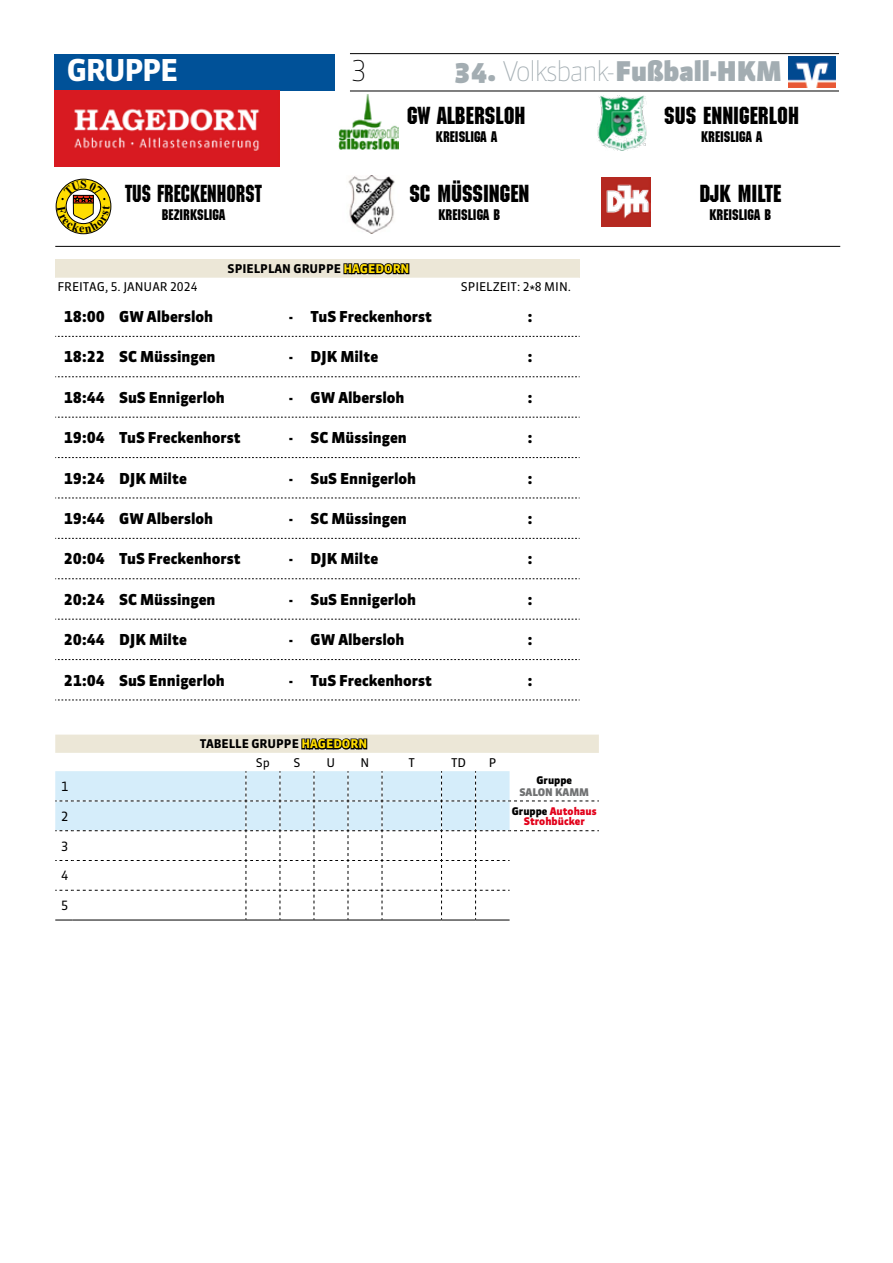
<style>
.page{position:relative;width:893px;height:1263px;background:#fff}
.page>*{position:absolute;margin:0;border:0;box-sizing:border-box;transform-origin:0 0}
.t1{font:30px "Sanuk Bold SC";letter-spacing:-.05em;color:#fff}
.t2{font:100 28.5px "Sanuk TF";color:#000}
.t3{font:900 27px "Sanuk";color:#a3adb2}
.t4{font:24px "Machine";color:#000;scale:.95 1}
.t5{font:24px "Machine";color:#000;scale:.83 1}
.t6{font:900 15px "Sanuk TF";color:#000}
.t7{font:15px "Machine";color:#000;scale:.95 1}
.t8{font:12.75px "Sanuk TF";color:#000}
.t9{font:12px "Sanuk TF";color:#000}
.t10{font:700 12px "Sanuk TF";color:#000}
.t11{font:900 10.5px/10.5px "Sanuk TF";color:#e2001a;text-align:center}
.t12{font:900 10.5px "Sanuk TF";color:#707172}
.t13{font:900 10.5px "Sanuk TF";color:#000}
.s1{font-weight:100}
.s2{color:#000}
</style>
<div class="page">
<hr style="left:55px;top:246px;width:785px;height:1px;background:#000">
<svg style="left:55px;top:735px;width:544px;height:186px"></svg>
<hr style="left:72px;top:920px;width:174px;height:1px;background:#000">
<hr style="left:246px;top:920px;width:34px;height:1px;background:#000">
<hr style="left:280px;top:920px;width:34px;height:1px;background:#000">
<hr style="left:314px;top:920px;width:34px;height:1px;background:#000">
<hr style="left:348px;top:920px;width:34px;height:1px;background:#000">
<hr style="left:382px;top:920px;width:60px;height:1px;background:#000">
<hr style="left:442px;top:920px;width:34px;height:1px;background:#000">
<hr style="left:476px;top:920px;width:34px;height:1px;background:#000">
<div style="left:55px;top:259px;width:525px;height:19px;background:#ece7d7"></div>
<svg style="left:55px;top:336px;width:525px;height:1px"></svg>
<svg style="left:55px;top:376px;width:525px;height:1px"></svg>
<svg style="left:55px;top:417px;width:525px;height:1px"></svg>
<svg style="left:55px;top:457px;width:525px;height:1px"></svg>
<svg style="left:55px;top:498px;width:525px;height:1px"></svg>
<svg style="left:55px;top:538px;width:525px;height:1px"></svg>
<svg style="left:55px;top:578px;width:525px;height:1px"></svg>
<svg style="left:55px;top:619px;width:525px;height:1px"></svg>
<svg style="left:55px;top:659px;width:525px;height:1px"></svg>
<svg style="left:55px;top:700px;width:525px;height:1px"></svg>
<img style="left:597px;top:95px;width:50px;height:56px">
<img style="left:601px;top:177px;width:50px;height:50px">
<hr style="left:350px;top:53px;width:489px;height:1px;background:#000">
<hr style="left:350px;top:91px;width:489px;height:1px;background:#000">
<div style="left:54px;top:54px;width:280px;height:36px;background:#005198"></div>
<svg style="left:788px;top:56px;width:48px;height:32px"></svg>
<img style="left:789px;top:56px;width:46px;height:31px">
<img style="left:54px;top:91px;width:226px;height:76px">
<img style="left:339px;top:94px;width:60px;height:56px">
<img style="left:348px;top:175px;width:47px;height:59px">
<svg style="left:57px;top:180px;width:53px;height:53px"></svg>
<h1 class="t1" style="left:67px;top:53px;width:113px">GRUPPE</h1>
<h2 class="t2" style="left:351px;top:54px;width:17px">3</h2>
<h3 class="t3" style="left:454px;top:55px;width:329px">34. <span class="s1">Volksbank-</span>Fußball-HKM</h3>
<h3 class="t5" style="left:125px;top:180px;width:166px">TUS FRECKENHORST</h3>
<p class="t7" style="left:162px;top:206px;width:68px">BEZIRKSLIGA</p>
<h3 class="t4" style="left:407px;top:101px;width:126px">GW ALBERSLOH</h3>
<p class="t7" style="left:436px;top:128px;width:66px">KREISLIGA A</p>
<h3 class="t4" style="left:409px;top:180px;width:128px">SC MÜSSINGEN</h3>
<p class="t7" style="left:438px;top:206px;width:67px">KREISLIGA B</p>
<p class="t10" style="left:228px;top:262px;width:183px">SPIELPLAN GRUPPE HAGEDORN</p>
<p class="t9" style="left:57px;top:280px;width:142px">FREITAG, 5. JANUAR 2024</p>
<p class="t9" style="left:461px;top:280px;width:112px">SPIELZEIT: 2*8 MIN.</p>
<p class="t6" style="left:64px;top:307px;width:151px">18:00 GW Albersloh</p>
<p class="t6" style="left:289px;top:307px;width:144px">- TuS Freckenhorst</p>
<p class="t6" style="left:528px;top:307px;width:6px">:</p>
<p class="t6" style="left:64px;top:348px;width:153px">18:22 SC Müssingen</p>
<p class="t6" style="left:289px;top:348px;width:91px">- DJK Milte</p>
<p class="t6" style="left:528px;top:348px;width:6px">:</p>
<p class="t6" style="left:64px;top:388px;width:163px">18:44 SuS Ennigerloh</p>
<p class="t6" style="left:289px;top:388px;width:117px">- GW Albersloh</p>
<p class="t6" style="left:528px;top:388px;width:6px">:</p>
<p class="t6" style="left:64px;top:429px;width:178px">19:04 TuS Freckenhorst</p>
<p class="t6" style="left:289px;top:429px;width:119px">- SC Müssingen</p>
<p class="t6" style="left:528px;top:429px;width:6px">:</p>
<p class="t6" style="left:64px;top:469px;width:125px">19:24 DJK Milte</p>
<p class="t6" style="left:289px;top:469px;width:129px">- SuS Ennigerloh</p>
<p class="t6" style="left:528px;top:469px;width:6px">:</p>
<p class="t6" style="left:64px;top:510px;width:151px">19:44 GW Albersloh</p>
<p class="t6" style="left:289px;top:510px;width:119px">- SC Müssingen</p>
<p class="t6" style="left:528px;top:510px;width:6px">:</p>
<p class="t6" style="left:64px;top:550px;width:178px">20:04 TuS Freckenhorst</p>
<p class="t6" style="left:289px;top:550px;width:91px">- DJK Milte</p>
<p class="t6" style="left:528px;top:550px;width:6px">:</p>
<p class="t6" style="left:64px;top:590px;width:153px">20:24 SC Müssingen</p>
<p class="t6" style="left:289px;top:590px;width:129px">- SuS Ennigerloh</p>
<p class="t6" style="left:528px;top:590px;width:6px">:</p>
<p class="t6" style="left:64px;top:631px;width:125px">20:44 DJK Milte</p>
<p class="t6" style="left:289px;top:631px;width:117px">- GW Albersloh</p>
<p class="t6" style="left:528px;top:631px;width:6px">:</p>
<p class="t6" style="left:64px;top:671px;width:163px">21:04 SuS Ennigerloh</p>
<p class="t6" style="left:289px;top:671px;width:144px">- TuS Freckenhorst</p>
<p class="t6" style="left:528px;top:671px;width:6px">:</p>
<p class="t8" style="left:61px;top:779px;width:9px">1</p>
<p class="t10" style="left:200px;top:737px;width:169px">TABELLE GRUPPE HAGEDORN</p>
<p class="t9" style="left:256px;top:755px;width:16px">Sp</p>
<p class="t9" style="left:293px;top:755px;width:8px">S</p>
<p class="t9" style="left:327px;top:755px;width:10px">U</p>
<p class="t9" style="left:361px;top:755px;width:10px">N</p>
<p class="t9" style="left:408px;top:755px;width:8px">T</p>
<p class="t9" style="left:451px;top:755px;width:17px">TD</p>
<p class="t9" style="left:489px;top:755px;width:9px">P</p>
<p class="t13" style="left:536px;top:773px;width:37px">Gruppe</p>
<p class="t12" style="left:519px;top:786px;width:71px">SALON KAMM</p>
<p class="t8" style="left:61px;top:808px;width:9px">2</p>
<p class="t11" style="left:512px;top:805px;width:86px"><span class="s2">Gruppe</span> Autohaus<br>Strohbücker</p>
<p class="t8" style="left:61px;top:838px;width:9px">3</p>
<p class="t8" style="left:61px;top:868px;width:9px">4</p>
<p class="t8" style="left:61px;top:898px;width:9px">5</p>
<h3 class="t4" style="left:664px;top:101px;width:143px">SUS ENNIGERLOH</h3>
<p class="t7" style="left:701px;top:128px;width:66px">KREISLIGA A</p>
<h3 class="t4" style="left:699px;top:180px;width:88px">DJK MILTE</h3>
<p class="t7" style="left:709px;top:206px;width:67px">KREISLIGA B</p>
</div>
